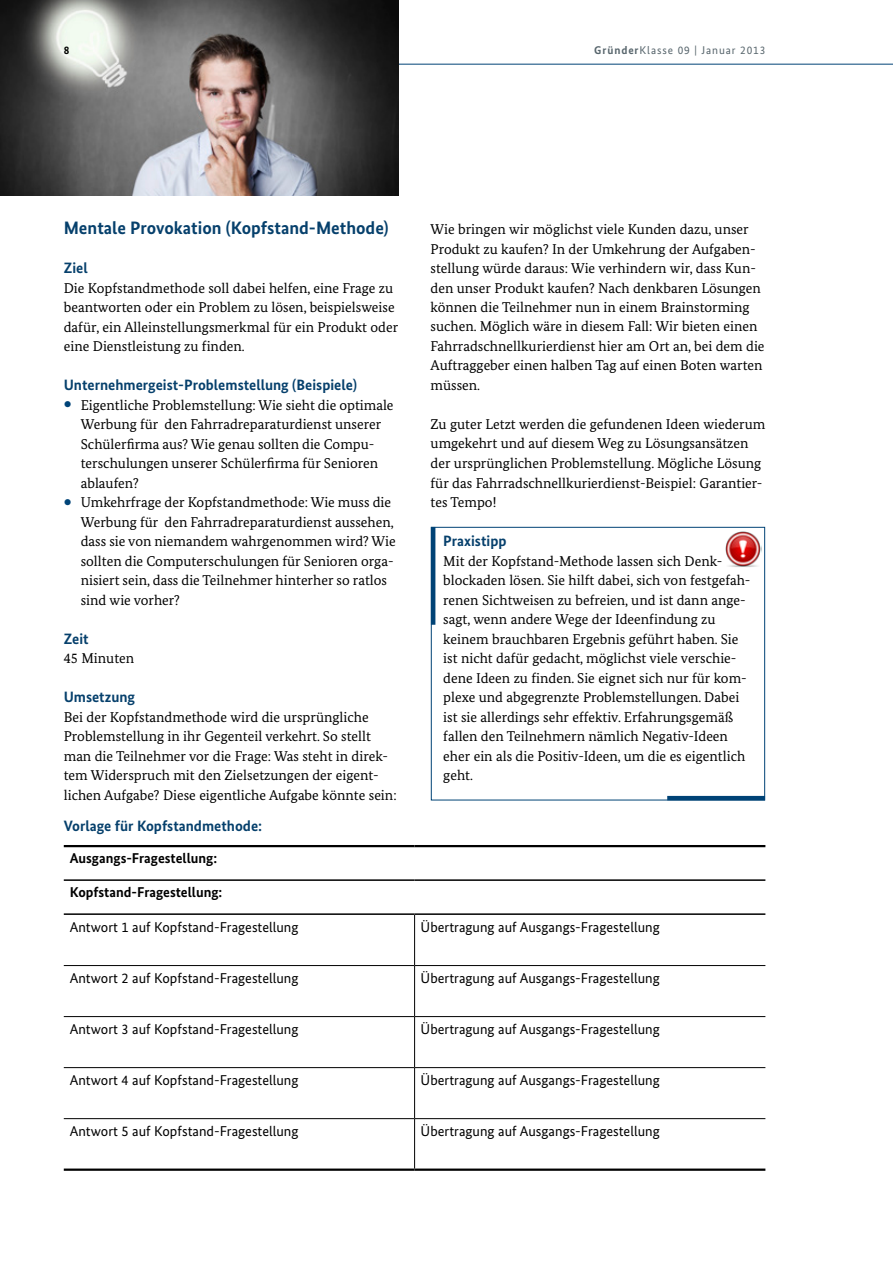
<style>
.page{position:relative;width:893px;height:1263px;background:#fff}
.page>*{position:absolute;margin:0;border:0;box-sizing:border-box;transform-origin:0 0}
.t1{font:700 18px "Bundes Sans";color:#06406c}
.t2{font:700 15px "Bundes Sans";color:#06406c}
.t3{font:14.25px/19.5px "Bundes Serif";color:#000}
.t4{font:14.25px "Bundes Sans";color:#000}
.t5{font:700 14.25px "Bundes Sans";color:#000}
.t6{font:11.25px "Bundes Sans";letter-spacing:.08em;color:#57656c}
.t7{font:700 11.25px "Bundes Sans";color:#000}
.s1{font-weight:700}
</style>
<div class="page">
<hr style="left:0;top:64px;width:893px;height:1px;background:#004376">
<img style="left:0;top:0;width:399px;height:195px">
<hr style="left:414px;top:915px;width:1px;height:50px;background:#000">
<hr style="left:64px;top:965px;width:351px;height:1px;background:#000">
<hr style="left:415px;top:965px;width:350px;height:1px;background:#000">
<hr style="left:414px;top:966px;width:1px;height:50px;background:#000">
<hr style="left:64px;top:1016px;width:351px;height:1px;background:#000">
<hr style="left:415px;top:1016px;width:350px;height:1px;background:#000">
<hr style="left:414px;top:1017px;width:1px;height:50px;background:#000">
<hr style="left:64px;top:1067px;width:351px;height:1px;background:#000">
<hr style="left:415px;top:1067px;width:350px;height:1px;background:#000">
<hr style="left:414px;top:1068px;width:1px;height:50px;background:#000">
<hr style="left:64px;top:1118px;width:351px;height:1px;background:#000">
<hr style="left:415px;top:1118px;width:350px;height:1px;background:#000">
<hr style="left:414px;top:1119px;width:1px;height:49px;background:#000">
<hr style="left:64px;top:845px;width:351px;height:2px;background:#000">
<hr style="left:415px;top:845px;width:350px;height:2px;background:#000">
<hr style="left:64px;top:879px;width:351px;height:2px;background:#000">
<hr style="left:415px;top:879px;width:350px;height:2px;background:#000">
<hr style="left:64px;top:913px;width:351px;height:2px;background:#000">
<hr style="left:415px;top:913px;width:350px;height:2px;background:#000">
<hr style="left:64px;top:1168px;width:351px;height:3px;background:#000">
<hr style="left:415px;top:1168px;width:350px;height:3px;background:#000">
<div style="left:431px;top:527px;width:334px;height:273px;border:1px solid #004376"></div>
<img style="left:725px;top:531px;width:36px;height:36px">
<hr style="left:431px;top:527px;width:4px;height:98px;background:#004376">
<hr style="left:667px;top:796px;width:98px;height:4px;background:#004376">
<p class="t7" style="left:64px;top:44px;width:7px">8</p>
<p class="t6" style="left:594px;top:44px;width:173px"><span class="s1">Gründer</span>Klasse 09 | Januar 2013</p>
<h4 class="t1" style="left:64px;top:217px;width:326px">Mentale Provokation (Kopfstand-Methode)</h4>
<h4 class="t2" style="left:64px;top:259px;width:25px">Ziel</h4>
<p class="t3" style="left:64px;top:278px;width:336px">Die Kopfstandmethode soll dabei helfen, eine Frage zu beantworten oder ein Problem zu lösen, beispielsweise dafür, ein Alleinstellungsmerkmal für ein Produkt oder eine Dienstleistung zu finden.</p>
<h4 class="t2" style="left:64px;top:376px;width:295px">Unternehmergeist-Problemstellung (Beispiele)</h4>
<p class="t3" style="left:81px;top:395px;width:314px">Eigentliche Problemstellung: Wie sieht die optimale Werbung für den Fahrradreparaturdienst unserer Schülerfirma aus? Wie genau sollten die Compu&shy;terschulungen unserer Schülerfirma für Senioren ablaufen?</p>
<p class="t3" style="left:81px;top:492px;width:316px">Umkehrfrage der Kopfstandmethode: Wie muss die Werbung für den Fahrradreparaturdienst aussehen, dass sie von niemandem wahrgenommen wird? Wie sollten die Computerschulungen für Senioren orga&shy;nisiert sein, dass die Teilnehmer hinterher so ratlos sind wie vorher?</p>
<h4 class="t2" style="left:64px;top:629px;width:26px">Zeit</h4>
<p class="t3" style="left:64px;top:648px;width:72px">45 Minuten</p>
<h4 class="t2" style="left:64px;top:688px;width:73px">Umsetzung</h4>
<p class="t3" style="left:64px;top:707px;width:334px">Bei der Kopfstandmethode wird die ursprüngliche Problemstellung in ihr Gegenteil verkehrt. So stellt man die Teilnehmer vor die Frage: Was steht in direk&shy;tem Widerspruch mit den Zielsetzungen der eigent&shy;lichen Aufgabe? Diese eigentliche Aufgabe könnte sein:</p>
<p class="t3" style="left:431px;top:219px;width:336px">Wie bringen wir möglichst viele Kunden dazu, unser Produkt zu kaufen? In der Umkehrung der Aufgaben&shy;stellung würde daraus: Wie verhindern wir, dass Kun&shy;den unser Produkt kaufen? Nach denkbaren Lösungen können die Teilnehmer nun in einem Brainstorming suchen. Möglich wäre in diesem Fall: Wir bieten einen Fahrradschnellkurierdienst hier am Ort an, bei dem die Auftraggeber einen halben Tag auf einen Boten warten müssen.</p>
<p class="t3" style="left:431px;top:414px;width:336px">Zu guter Letzt werden die gefundenen Ideen wiederum umgekehrt und auf diesem Weg zu Lösungsansätzen der ursprünglichen Problemstellung. Mögliche Lösung für das Fahrradschnellkurierdienst-Beispiel: Garantier&shy;tes Tempo!</p>
<h4 class="t2" style="left:443px;top:532px;width:65px">Praxistipp</h4>
<p class="t3" style="left:443px;top:551px;width:309px">Mit der Kopfstand-Methode lassen sich Denk&shy;blockaden lösen. Sie hilft dabei, sich von festgefah&shy;renen Sichtweisen zu befreien, und ist dann ange&shy;sagt, wenn andere Wege der Ideenfindung zu keinem brauchbaren Ergebnis geführt haben. Sie ist nicht dafür gedacht, möglichst viele verschie&shy;dene Ideen zu finden. Sie eignet sich nur für kom&shy;plexe und abgegrenzte Problemstellungen. Dabei ist sie allerdings sehr effektiv. Erfahrungsgemäß fallen den Teilnehmern nämlich Negativ-Ideen eher ein als die Positiv-Ideen, um die es eigentlich geht.</p>
<h4 class="t2" style="left:64px;top:816px;width:200px">Vorlage für Kopfstandmethode:</h4>
<p class="t5" style="left:70px;top:849px;width:149px">Ausgangs-Fragestellung:</p>
<p class="t5" style="left:70px;top:883px;width:154px">Kopfstand-Fragestellung:</p>
<p class="t4" style="left:70px;top:918px;width:230px">Antwort 1 auf Kopfstand-Fragestellung</p>
<p class="t4" style="left:421px;top:918px;width:241px">Übertragung auf Ausgangs-Fragestellung</p>
<p class="t4" style="left:70px;top:969px;width:230px">Antwort 2 auf Kopfstand-Fragestellung</p>
<p class="t4" style="left:421px;top:969px;width:241px">Übertragung auf Ausgangs-Fragestellung</p>
<p class="t4" style="left:70px;top:1020px;width:230px">Antwort 3 auf Kopfstand-Fragestellung</p>
<p class="t4" style="left:421px;top:1020px;width:241px">Übertragung auf Ausgangs-Fragestellung</p>
<p class="t4" style="left:70px;top:1071px;width:230px">Antwort 4 auf Kopfstand-Fragestellung</p>
<p class="t4" style="left:421px;top:1071px;width:241px">Übertragung auf Ausgangs-Fragestellung</p>
<p class="t4" style="left:70px;top:1122px;width:230px">Antwort 5 auf Kopfstand-Fragestellung</p>
<p class="t4" style="left:421px;top:1122px;width:241px">Übertragung auf Ausgangs-Fragestellung</p>
</div>
